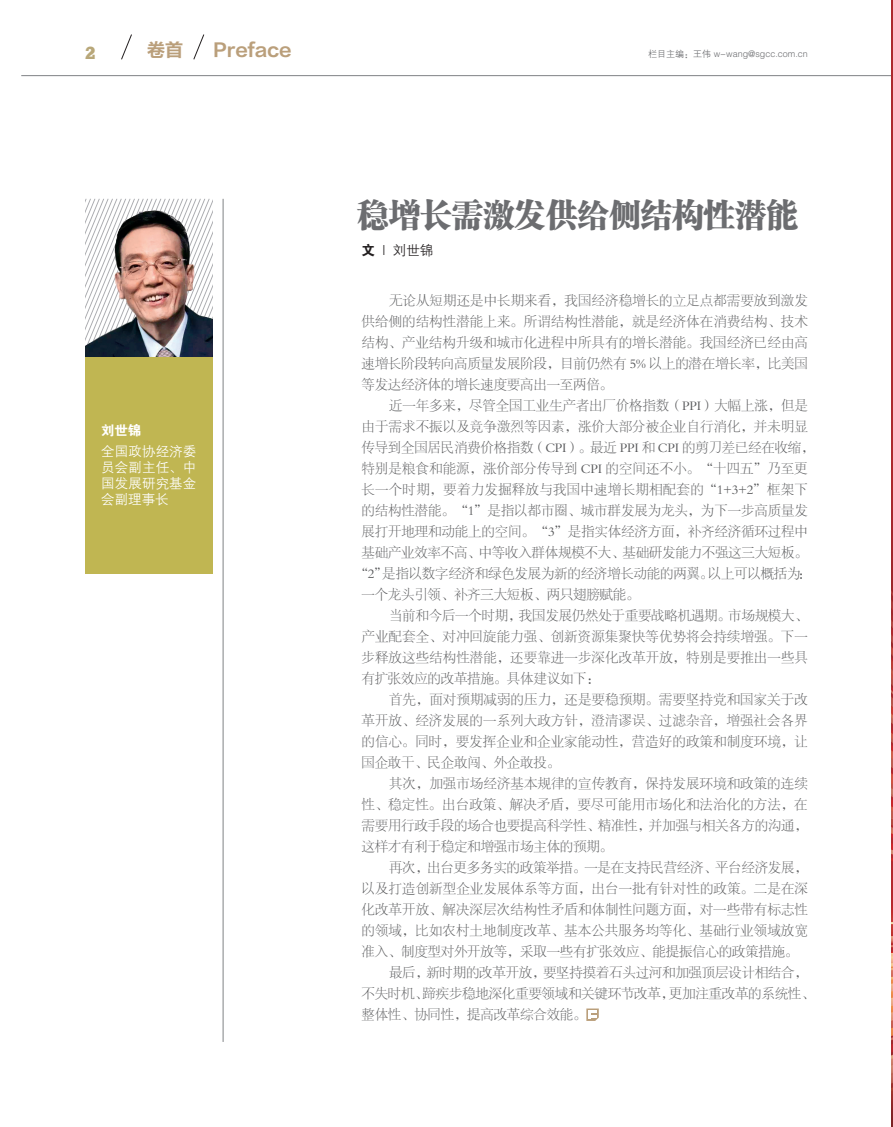
<style>
.page{position:relative;width:893px;height:1127px;background:#fff}
.page>*{position:absolute;margin:0;border:0;box-sizing:border-box;transform-origin:0 0}
.t1{font:31.95px "FZCSJW GB1 0";color:#6c6d70}
.t2{font:18px "FZLTCHJW GB1 0";color:#ba9f7b}
.t3{font:800 16.95px "Stymie BT";color:#b8a779}
.提文{font:13.5px/21px "FZSYJW GB1 0";letter-spacing:-.02em;color:#57585a;text-align:justify}
.提文-2{font:13.5px "FZSYJW GB1 0";letter-spacing:.005em;color:#57585a}
.提文-3{font:13.5px "FZSYJW GB1 0";letter-spacing:.015em;color:#57585a}
.t4{font:13.5px/16.2px "FZZDXJW GB1 0";letter-spacing:.01em;color:#fff;text-align:justify}
.t5{font:13.5px "FZZDXJW GB1 0";color:#231f20}
.t6{font:13.5px "FZDHTJW GB1 0";color:#fff}
.提文-4{font:9px "FZZDXJW GB1 0";color:#6c6d70}
.s1{font-family:"FZDHTJW GB1 0"}
</style>
<div class="page">
<hr style="left:21px;top:75px;width:872px;height:1px;background:#808285">
<svg style="left:121px;top:34px;width:11px;height:26px"></svg>
<hr style="left:891px;top:0;width:2px;height:1127px;background:#ad292e">
<img style="left:891px;top:538px;width:2px;height:589px">
<svg style="left:193px;top:34px;width:11px;height:26px"></svg>
<svg style="left:586px;top:1008px;width:13px;height:13px"></svg>
<hr style="left:223px;top:199px;width:1px;height:843px;background:#808285">
<svg style="left:85px;top:199px;width:128px;height:8px"></svg>
<div style="left:85px;top:356px;width:128px;height:218px;background:#c0b652"></div>
<img style="left:85px;top:207px;width:128px;height:149px">
<p class="t3" style="left:85px;top:43px;width:12px">2</p>
<p class="t2" style="left:147px;top:40px;width:37px">卷首</p>
<p class="t2" style="left:213px;top:40px;width:80px">Preface</p>
<p class="提文-4" style="left:648px;top:49px;width:161px">栏目主编：王伟 w-wang@sgcc.com.cn</p>
<p class="t6" style="left:101px;top:423px;width:42px">刘世锦</p>
<p class="t4" style="left:101px;top:443px;width:97px">全国政协经济委员会副主任、中国发展研究基金会副理事长</p>
<p class="t1" style="left:357px;top:196px;width:442px">稳增长需激发供给侧结构性潜能</p>
<p class="t5" style="left:361px;top:243px;width:74px"><span class="s1">文</span> | 刘世锦</p>
<p class="提文" style="left:361px;top:290px;width:448px;text-indent:28px">无论从短期还是中长期来看，我国经济稳增长的立足点都需要放到激发供给侧的结构性潜能上来。所谓结构性潜能，就是经济体在消费结构、技术结构、产业结构升级和城市化进程中所具有的增长潜能。我国经济已经由高速增长阶段转向高质量发展阶段，目前仍然有 5% 以上的潜在增长率，比美国等发达经济体的增长速度要高出一至两倍。</p>
<p class="提文" style="left:389px;top:395px;width:420px">近一年多来，尽管全国工业生产者出厂价格指数（PPI）大幅上涨，但是</p>
<p class="提文-2" style="left:361px;top:419px;width:448px">由于需求不振以及竞争激烈等因素，涨价大部分被企业自行消化，并未明显</p>
<p class="提文" style="left:361px;top:437px;width:455px">传导到全国居民消费价格指数（CPI）。最近 PPI 和 CPI 的剪刀差已经在收缩，</p>
<p class="提文-2" style="left:361px;top:461px;width:448px">特别是粮食和能源，涨价部分传导到 CPI 的空间还不小。“十四五”乃至更</p>
<p class="提文-3" style="left:361px;top:482px;width:448px">长一个时期，要着力发掘释放与我国中速增长期相配套的“1+3+2”框架下</p>
<p class="提文" style="left:361px;top:500px;width:448px">的结构性潜能。“1”是指以都市圈、城市群发展为龙头，为下一步高质量发</p>
<p class="提文" style="left:361px;top:521px;width:448px">展打开地理和动能上的空间。“3”是指实体经济方面，补齐经济循环过程中</p>
<p class="提文" style="left:361px;top:542px;width:448px">基础产业效率不高、中等收入群体规模不大、基础研发能力不强这三大短板。</p>
<p class="提文" style="left:355px;top:563px;width:458px">“2”是指以数字经济和绿色发展为新的经济增长动能的两翼。以上可以概括为：</p>
<p class="提文" style="left:361px;top:584px;width:280px">一个龙头引领、补齐三大短板、两只翅膀赋能。</p>
<p class="提文" style="left:361px;top:605px;width:448px;text-indent:28px">当前和今后一个时期，我国发展仍然处于重要战略机遇期。市场规模大、产业配套全、对冲回旋能力强、创新资源集聚快等优势将会持续增强。下一步释放这些结构性潜能，还要靠进一步深化改革开放，特别是要推出一些具有扩张效应的改革措施。具体建议如下：</p>
<p class="提文" style="left:361px;top:689px;width:448px;text-indent:28px">首先，面对预期减弱的压力，还是要稳预期。需要坚持党和国家关于改革开放、经济发展的一系列大政方针，澄清谬误、过滤杂音，增强社会各界的信心。同时，要发挥企业和企业家能动性，营造好的政策和制度环境，让国企敢干、民企敢闯、外企敢投。</p>
<p class="提文" style="left:361px;top:773px;width:448px;text-indent:28px">其次，加强市场经济基本规律的宣传教育，保持发展环境和政策的连续性、稳定性。出台政策、解决矛盾，要尽可能用市场化和法治化的方法，在需要用行政手段的场合也要提高科学性、精准性，并加强与相关各方的沟通，这样才有利于稳定和增强市场主体的预期。</p>
<p class="提文" style="left:361px;top:857px;width:448px;text-indent:28px">再次，出台更多务实的政策举措。一是在支持民营经济、平台经济发展，以及打造创新型企业发展体系等方面，出台一批有针对性的政策。二是在深化改革开放、解决深层次结构性矛盾和体制性问题方面，对一些带有标志性的领域，比如农村土地制度改革、基本公共服务均等化、基础行业领域放宽准入、制度型对外开放等，采取一些有扩张效应、能提振信心的政策措施。</p>
<p class="提文" style="left:361px;top:962px;width:455px;text-align:left;text-indent:28px">最后，新时期的改革开放，要坚持摸着石头过河和加强顶层设计相结合，不失时机、蹄疾步稳地深化重要领域和关键环节改革，更加注重改革的系统性、整体性、协同性，提高改革综合效能。</p>
</div>
